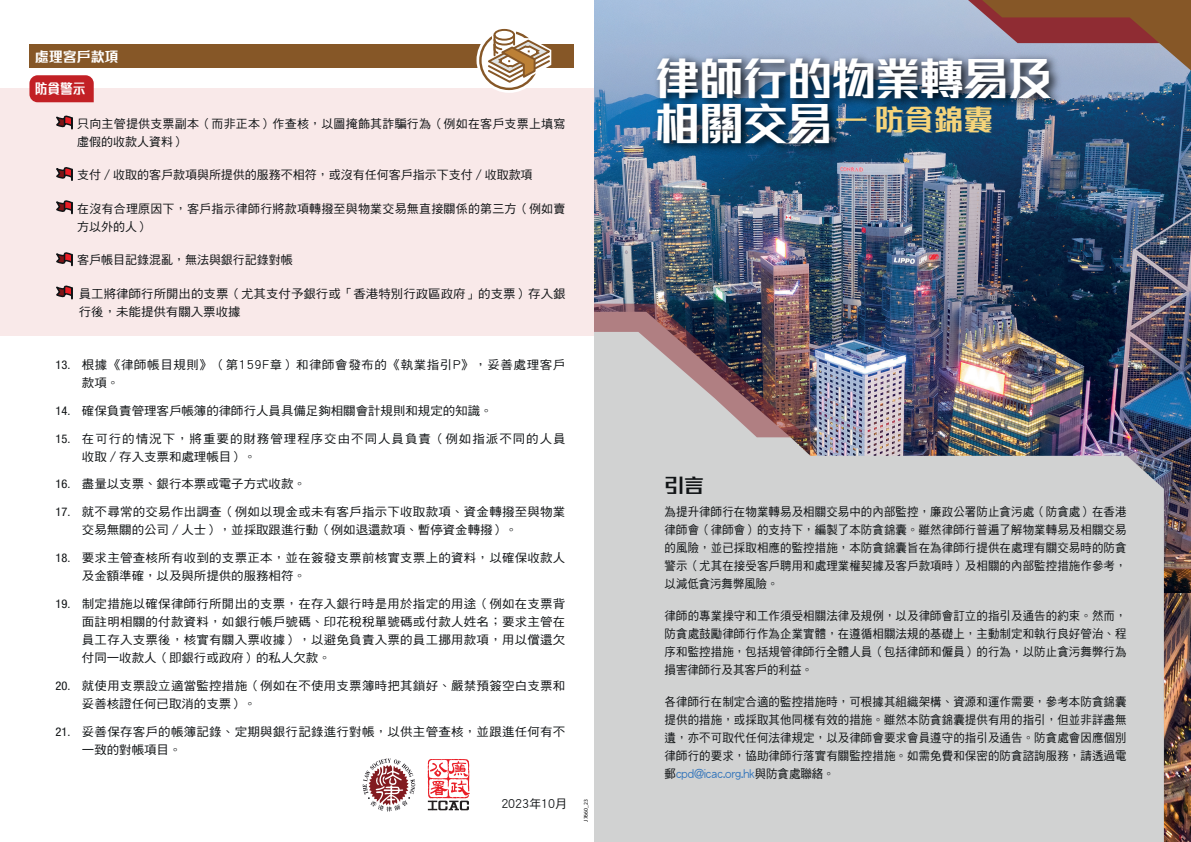
<style>
.page{position:relative;width:1191px;height:842px;background:#fff}
.page>*{position:absolute;margin:0;border:0;box-sizing:border-box;transform-origin:0 0}
.t1{font:700 45.2px/45.2px "M Stiff Hei HK";letter-spacing:-.025em;color:#fff}
.t2{font:700 29.6px "M Stiff Hei HK";color:#f6d47a}
.t3{font:700 19.7px "M Stiff Hei HK";color:#101315}
.t4{font:700 14.1px "M Stiff Hei HK";color:#fff;scale:.9 1}
.t5{font:700 14px "M Stiff Hei HK";color:#fff}
.t6{font:12px/18px "DF Hei HK W5";letter-spacing:.015em;color:#101315;text-align:justify;scale:.95 1}
.t7{font:12px/18px "DF Hei HK W5";letter-spacing:.015em;color:#101315;scale:1.04 1}
.t8{font:12px/18px "DF Hei HK W5";letter-spacing:.015em;color:#101315}
.t9{font:12px/18px "DF Hei HK W5";letter-spacing:.08em;color:#101315;scale:1.04 1}
.t10{font:12px/18px "DF Hei HK W5";letter-spacing:.05em;color:#101315;scale:1.04 1}
.t11{font:12px "DF Hei HK W5";letter-spacing:-.005em;color:#101315}
.t12{font:5.6px "Myriad Pro";color:#000001}
.s1{font-family:"Helvetica Neue LT Std";font-stretch:condensed}
.s2{color:#2e72ba}
</style>
<div class="page">
<img style="left:594px;top:0;width:597px;height:592px">
<img style="left:594px;top:316px;width:252px;height:140px">
<div style="left:594px;top:456px;width:569px;height:386px;background:#d1d2d2"></div>
<svg style="left:902px;top:0;width:289px;height:95px"></svg>
<img style="left:594px;top:186px;width:213px;height:251px">
<div style="left:0;top:89px;width:594px;height:247px;background:#f9e9e9"></div>
<svg style="left:29px;top:75px;width:65px;height:27px"></svg>
<div style="left:29px;top:44px;width:545px;height:23px;background:#865727"></div>
<img style="left:646px;top:47px;width:504px;height:269px">
<svg style="left:56px;top:115px;width:17px;height:15px"></svg>
<svg style="left:56px;top:167px;width:17px;height:14px"></svg>
<svg style="left:56px;top:200px;width:17px;height:15px"></svg>
<svg style="left:56px;top:252px;width:17px;height:15px"></svg>
<svg style="left:56px;top:285px;width:17px;height:15px"></svg>
<svg style="left:427px;top:759px;width:43px;height:51px"></svg>
<svg style="left:476px;top:28px;width:66px;height:65px"></svg>
<svg style="left:480px;top:32px;width:57px;height:57px"></svg>
<div style="left:479px;top:31px;width:60px;height:59px;border:2px solid #865727;border-radius:50%"></div>
<div style="left:492px;top:26px;width:24px;height:36px;background:#fff"></div>
<div style="left:493px;top:29px;width:22px;height:12px;border:2px solid #865727;border-radius:50%"></div>
<svg style="left:485px;top:30px;width:66px;height:54px"></svg>
<svg style="left:363px;top:759px;width:52px;height:52px"></svg>
<p class="t5" style="left:35px;top:49px;width:85px">處理客戶款項</p>
<p class="t4" style="left:35px;top:82px;width:58px">防貪警示</p>
<p class="t8" style="left:77px;top:114px;width:490px">只向主管提供支票副本（而非正本）作查核，以圖掩飾其詐騙行為（例如在客戶支票上填寫虛假的收款人資料）</p>
<p class="t8" style="left:77px;top:166px;width:457px">支付／收取的客戶款項與所提供的服務不相符，或沒有任何客戶指示下支付／收取款項</p>
<p class="t8" style="left:77px;top:199px;width:490px">在沒有合理原因下，客戶指示律師行將款項轉撥至與物業交易無直接關係的第三方（例如賣方以外的人）</p>
<p class="t8" style="left:77px;top:251px;width:217px">客戶帳目記錄混亂，無法與銀行記錄對帳</p>
<p class="t7" style="left:79px;top:284px;width:469px">員工將律師行所開出的支票（尤其支付予銀行或「香港特別行政區政府」的支票）存入銀行後，未能提供有關入票收據</p>
<p class="t10" style="left:82px;top:355px;width:466px;text-indent:-26px"><span class="s1">13.</span> 根據《律師帳目規則》（第159F章）和律師會發布的《執業指引P》，妥善處理客戶款項。</p>
<p class="t7" style="left:56px;top:401px;width:422px"><span class="s1">14.</span> 確保負責管理客戶帳簿的律師行人員具備足夠相關會計規則和規定的知識。</p>
<p class="t9" style="left:82px;top:429px;width:466px;text-indent:-26px"><span class="s1">15.</span> 在可行的情況下，將重要的財務管理程序交由不同人員負責（例如指派不同的人員收取／存入支票和處理帳目）。</p>
<p class="t7" style="left:56px;top:475px;width:242px"><span class="s1">16.</span> 盡量以支票、銀行本票或電子方式收款。</p>
<p class="t7" style="left:82px;top:503px;width:466px;text-indent:-26px"><span class="s1">17.</span> 就不尋常的交易作出調查（例如以現金或未有客戶指示下收取款項、資金轉撥至與物業交易無關的公司／人士），並採取跟進行動（例如退還款項、暫停資金轉撥）。</p>
<p class="t7" style="left:82px;top:549px;width:466px;text-indent:-26px"><span class="s1">18.</span> 要求主管查核所有收到的支票正本，並在簽發支票前核實支票上的資料，以確保收款人及金額準確，以及與所提供的服務相符。</p>
<p class="t7" style="left:82px;top:595px;width:466px;text-align:justify;text-indent:-26px"><span class="s1">19.</span> 制定措施以確保律師行所開出的支票，在存入銀行時是用於指定的用途（例如在支票背面註明相關的付款資料，如銀行帳戶號碼、印花稅稅單號碼或付款人姓名；要求主管在員工存入支票後，核實有關入票收據），以避免負責入票的員工挪用款項，用以償還欠付同一收款人（即銀行或政府）的私人欠款。</p>
<p class="t7" style="left:82px;top:676px;width:466px;text-indent:-26px"><span class="s1">20.</span> 就使用支票設立適當監控措施（例如在不使用支票簿時把其鎖好、嚴禁預簽空白支票和妥善核證任何已取消的支票）。</p>
<p class="t7" style="left:82px;top:722px;width:466px;text-indent:-26px"><span class="s1">21.</span> 妥善保存客戶的帳簿記錄、定期與銀行記錄進行對帳，以供主管查核，並跟進任何有不一致的對帳項目。</p>
<p class="t11" style="left:501px;top:797px;width:67px">2023年10月</p>
<p class="t12" style="left:582px;top:821px;width:24px;rotate:-90deg">J7660_23</p>
<h1 class="t1" style="left:655px;top:56px;width:399px">律師行的物業轉易及相關交易</h1>
<h2 class="t2" style="left:836px;top:106px;width:158px">– 防貪錦囊</h2>
<h3 class="t3" style="left:664px;top:476px;width:41px">引言</h3>
<p class="t6" style="left:664px;top:502px;width:488px">為提升律師行在物業轉易及相關交易中的內部監控，廉政公署防止貪污處（防貪處）在香港律師會（律師會）的支持下，編製了本防貪錦囊。雖然律師行普遍了解物業轉易及相關交易的風險，並已採取相應的監控措施，本防貪錦囊旨在為律師行提供在處理有關交易時的防貪警示（尤其在接受客戶聘用和處理業權契據及客戶款項時）及相關的內部監控措施作參考，以減低貪污舞弊風險。</p>
<p class="t6" style="left:664px;top:606px;width:488px">律師的專業操守和工作須受相關法律及規例，以及律師會訂立的指引及通告的約束。然而，防貪處鼓勵律師行作為企業實體，在遵循相關法規的基礎上，主動制定和執行良好管治、程序和監控措施，包括規管律師行全體人員（包括律師和僱員）的行為，以防止貪污舞弊行為損害律師行及其客戶的利益。</p>
<p class="t6" style="left:664px;top:692px;width:488px">各律師行在制定合適的監控措施時，可根據其組織架構、資源和運作需要，參考本防貪錦囊提供的措施，或採取其他同樣有效的措施。雖然本防貪錦囊提供有用的指引，但並非詳盡無遺，亦不可取代任何法律規定，以及律師會要求會員遵守的指引及通告。防貪處會因應個別律師行的要求，協助律師行落實有關監控措施。如需免費和保密的防貪諮詢服務，請透過電郵<span class="s2">cpd@icac.org.hk</span>與防貪處聯絡。</p>
</div>
